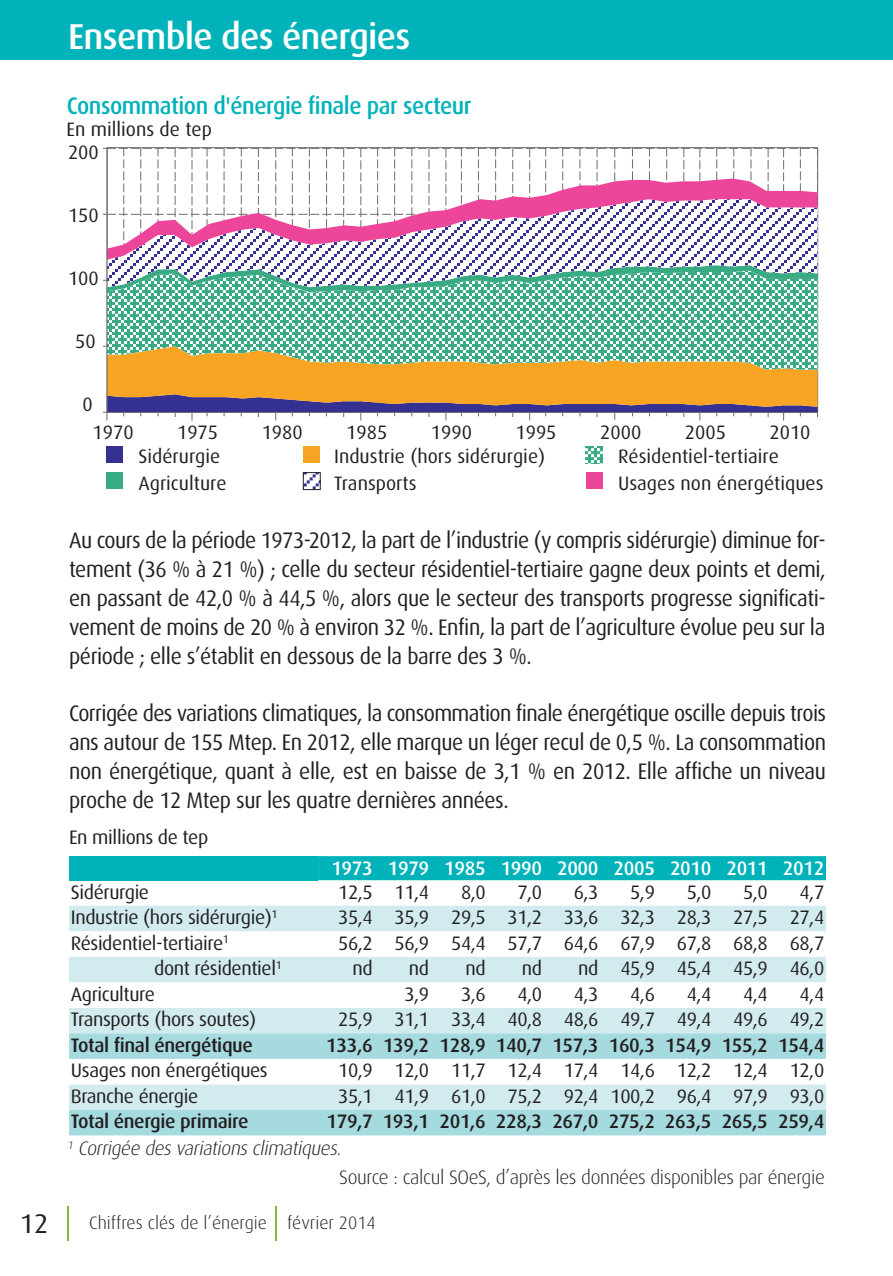
<style>
.page{position:relative;width:893px;height:1276px;background:#fff}
.page>*{position:absolute;margin:0;border:0;box-sizing:border-box;transform-origin:0 0}
.t1{font:500 36px "Dax OT";letter-spacing:-.02em;color:#fff}
.t2{font:27px "Dax OT";color:#231f20}
.t3{font:500 24px "Dax OT";letter-spacing:-.02em;color:#00b2b9;scale:.95 1}
.t4{font:22.5px/28.8px "Dax OT";letter-spacing:-.02em;color:#231f20;text-align:justify;scale:.95 1}
.t5{font:19.5px "Dax OT";letter-spacing:-.02em;color:#231f20}
.t6{font:500 19.5px "Dax OT";letter-spacing:-.02em;color:#231f20}
.t7{font:19.5px "Dax OT";color:#231f20}
.t8{font:300 19.5px "Dax";letter-spacing:-.02em;color:#231f20}
.t9{font:500 19.5px "Dax OT";letter-spacing:-.02em;color:#fff}
.t10{font:italic 300 19.5px "Dax";color:#231f20}
.t11{font:300 18px "Dax";color:#231f20}
</style>
<div class="page">
<hr style="left:276px;top:1206px;width:1px;height:34px;background:#77bb40">
<hr style="left:67px;top:1206px;width:2px;height:34px;background:#77bb40">
<div style="left:0;top:0;width:893px;height:60px;background:#00b2b9"></div>
<div style="left:106px;top:446px;width:17px;height:17px;background:#343193"></div>
<div style="left:303px;top:446px;width:17px;height:17px;background:#f9a422"></div>
<svg style="left:305px;top:474px;width:14px;height:14px"></svg>
<div style="left:303px;top:472px;width:18px;height:18px;border:1px solid #231f20"></div>
<svg style="left:586px;top:446px;width:17px;height:17px"></svg>
<div style="left:106px;top:472px;width:17px;height:17px;background:#39ab82"></div>
<div style="left:586px;top:472px;width:17px;height:17px;background:#ed4599"></div>
<svg style="left:103px;top:147px;width:715px;height:273px"></svg>
<div style="left:69px;top:856px;width:249px;height:24px;background:#00b2b9"></div>
<div style="left:318px;top:856px;width:508px;height:24px;background:#00b2b9"></div>
<svg style="left:69px;top:905px;width:757px;height:77px;fill:#d1ebee"></svg>
<div style="left:69px;top:1008px;width:757px;height:25px;background:#d1ebee"></div>
<svg style="left:69px;top:1033px;width:757px;height:102px"></svg>
<h1 class="t1" style="left:68px;top:16px;width:344px">Ensemble des énergies</h1>
<p class="t3" style="left:67px;top:92px;width:427px">Consommation d'énergie finale par secteur</p>
<p class="t7" style="left:66px;top:119px;width:147px">En millions de tep</p>
<p class="t5" style="left:68px;top:142px;width:32px">200</p>
<p class="t5" style="left:68px;top:205px;width:32px">150</p>
<p class="t5" style="left:68px;top:268px;width:32px">100</p>
<p class="t5" style="left:75px;top:331px;width:22px">50</p>
<p class="t5" style="left:83px;top:394px;width:12px">0</p>
<p class="t5" style="left:93px;top:422px;width:43px">1970</p>
<p class="t5" style="left:177px;top:422px;width:43px">1975</p>
<p class="t5" style="left:262px;top:422px;width:43px">1980</p>
<p class="t5" style="left:346px;top:422px;width:43px">1985</p>
<p class="t5" style="left:431px;top:422px;width:43px">1990</p>
<p class="t5" style="left:515px;top:422px;width:43px">1995</p>
<p class="t5" style="left:600px;top:422px;width:43px">2000</p>
<p class="t5" style="left:685px;top:422px;width:43px">2005</p>
<p class="t5" style="left:769px;top:422px;width:43px">2010</p>
<p class="t7" style="left:138px;top:445px;width:83px">Sidérurgie</p>
<p class="t7" style="left:334px;top:445px;width:213px">Industrie (hors sidérurgie)</p>
<p class="t7" style="left:618px;top:445px;width:162px">Résidentiel-tertiaire</p>
<p class="t7" style="left:138px;top:473px;width:90px">Agriculture</p>
<p class="t7" style="left:334px;top:473px;width:84px">Transports</p>
<p class="t7" style="left:618px;top:473px;width:207px">Usages non énergétiques</p>
<p class="t4" style="left:69px;top:526px;width:798px">Au cours de la période 1973-2012, la part de l’industrie (y compris sidérurgie) diminue for&shy;tement (36 % à 21 %) ; celle du secteur résidentiel-tertiaire gagne deux points et demi, en passant de 42,0 % à 44,5 %, alors que le secteur des transports progresse significati&shy;vement de moins de 20 % à environ 32 %. Enfin, la part de l’agriculture évolue peu sur la période ; elle s’établit en dessous de la barre des 3 %.</p>
<p class="t4" style="left:69px;top:699px;width:798px">Corrigée des variations climatiques, la consommation finale énergétique oscille depuis trois ans autour de 155 Mtep. En 2012, elle marque un léger recul de 0,5 %. La consommation non énergétique, quant à elle, est en baisse de 3,1 % en 2012. Elle affiche un niveau proche de 12 Mtep sur les quatre dernières années.</p>
<p class="t5" style="left:69px;top:826px;width:141px">En millions de tep</p>
<p class="t9" style="left:331px;top:857px;width:494px">1973 1979 1985 1990 2000 2005 2010 2011 2012</p>
<p class="t5" style="left:71px;top:881px;width:80px">Sidérurgie</p>
<p class="t5" style="left:338px;top:881px;width:93px">12,5 11,4</p>
<p class="t5" style="left:461px;top:881px;width:26px">8,0</p>
<p class="t5" style="left:517px;top:881px;width:26px">7,0</p>
<p class="t5" style="left:574px;top:881px;width:26px">6,3</p>
<p class="t5" style="left:630px;top:881px;width:26px">5,9</p>
<p class="t5" style="left:687px;top:881px;width:26px">5,0</p>
<p class="t5" style="left:743px;top:881px;width:26px">5,0</p>
<p class="t5" style="left:800px;top:881px;width:26px">4,7</p>
<p class="t5" style="left:71px;top:906px;width:208px">Industrie (hors sidérurgie)<sup>1</sup></p>
<p class="t5" style="left:338px;top:906px;width:488px">35,4 35,9 29,5 31,2 33,6 32,3 28,3 27,5 27,4</p>
<p class="t5" style="left:71px;top:932px;width:160px">Résidentiel-tertiaire<sup>1</sup></p>
<p class="t5" style="left:338px;top:932px;width:488px">56,2 56,9 54,4 57,7 64,6 67,9 67,8 68,8 68,7</p>
<p class="t5" style="left:154px;top:957px;width:129px">dont résidentiel<sup>1</sup></p>
<p class="t5" style="left:352px;top:957px;width:22px">nd</p>
<p class="t5" style="left:409px;top:957px;width:22px">nd</p>
<p class="t5" style="left:465px;top:957px;width:22px">nd</p>
<p class="t5" style="left:522px;top:957px;width:22px">nd</p>
<p class="t5" style="left:578px;top:957px;width:248px">nd 45,9 45,4 45,9 46,0</p>
<p class="t5" style="left:71px;top:983px;width:86px">Agriculture</p>
<p class="t5" style="left:405px;top:983px;width:26px">3,9</p>
<p class="t5" style="left:461px;top:983px;width:26px">3,6</p>
<p class="t5" style="left:517px;top:983px;width:26px">4,0</p>
<p class="t5" style="left:574px;top:983px;width:26px">4,3</p>
<p class="t5" style="left:630px;top:983px;width:26px">4,6</p>
<p class="t5" style="left:687px;top:983px;width:26px">4,4</p>
<p class="t5" style="left:743px;top:983px;width:26px">4,4</p>
<p class="t5" style="left:800px;top:983px;width:26px">4,4</p>
<p class="t5" style="left:71px;top:1008px;width:187px">Transports (hors soutes)</p>
<p class="t5" style="left:338px;top:1008px;width:488px">25,9 31,1 33,4 40,8 48,6 49,7 49,4 49,6 49,2</p>
<p class="t6" style="left:71px;top:1034px;width:184px">Total final énergétique</p>
<p class="t6" style="left:326px;top:1034px;width:499px">133,6 139,2 128,9 140,7 157,3 160,3 154,9 155,2 154,4</p>
<p class="t5" style="left:71px;top:1059px;width:199px">Usages non énergétiques</p>
<p class="t5" style="left:338px;top:1059px;width:488px">10,9 12,0 11,7 12,4 17,4 14,6 12,2 12,4 12,0</p>
<p class="t5" style="left:71px;top:1085px;width:129px">Branche énergie</p>
<p class="t5" style="left:338px;top:1085px;width:488px">35,1 41,9 61,0 75,2 92,4 100,2 96,4 97,9 93,0</p>
<p class="t6" style="left:71px;top:1110px;width:179px">Total énergie primaire</p>
<p class="t6" style="left:327px;top:1110px;width:499px">179,7 193,1 201,6 228,3 267,0 275,2 263,5 265,5 259,4</p>
<p class="t10" style="left:67px;top:1137px;width:279px"><sup>1</sup> Corrigée desvariationsclimatiques.</p>
<p class="t8" style="left:339px;top:1166px;width:487px">Source : calcul SOeS, d’après les données disponibles par énergie</p>
<p class="t2" style="left:20px;top:1208px;width:30px">12</p>
<p class="t11" style="left:89px;top:1213px;width:288px">Chiffres clés de l’énergie février 2014</p>
</div>
